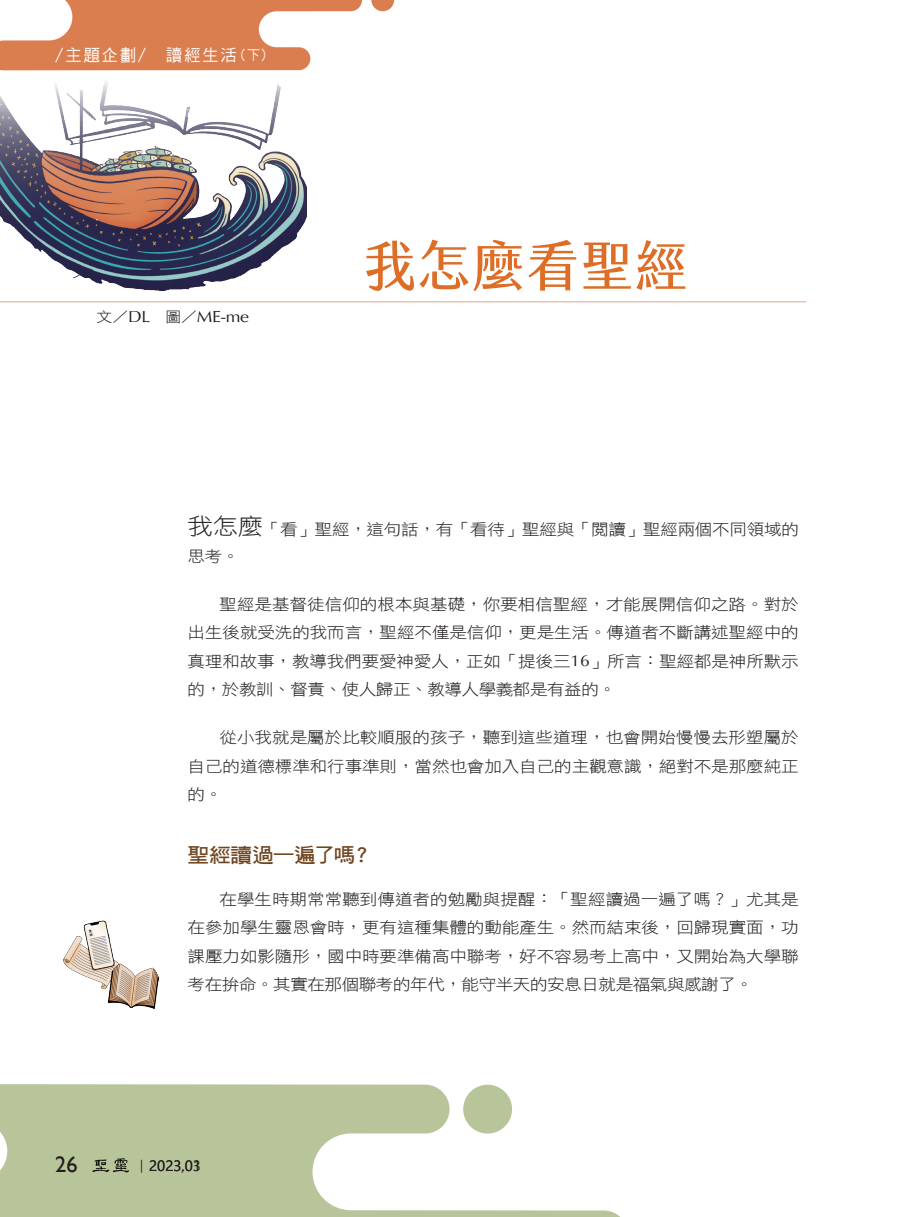
<style>
.page{position:relative;width:919px;height:1217px;background:#fff}
.page>*{position:absolute;margin:0;border:0;box-sizing:border-box;transform-origin:0 0}
.作者{font:54px "jf jinxuan fresh 2.1 Medium";letter-spacing:.005em;color:#de6e27}
.t1{font:22.5px "Gill Sans";color:#231f20}
.大標{font:20.25px "DF Hei W7 WIN BF";letter-spacing:-.03em;color:#704620;scale:1.08 1}
.作者_大{font:16.5px "DF Hei W5 WIN BF";letter-spacing:.1em;color:#fff}
.Normal-首段{font:15.75px/28.5px "DF Hei W3 WIN BF";letter-spacing:-.01em;color:#231f20;text-align:justify;scale:1.11 1}
.作者-2{font:15.75px "Optima";color:#231f20;scale:1.11 1}
.t2{font:15px "Segoe UI";color:#231f20}
.s1{font-size:13.5px}
.s2{font-family:"DF Hei W3 WIN BF";font-size:14.1px}
.s3{font-size:22.95px}
.s4{font-family:"Optima"}
.s5{font-family:"Adobe Ming Std";font-weight:300}
</style>
<div class="page">
<svg style="left:0;top:1084px;width:619px;height:132px;fill:#b8c499"></svg>
<svg style="left:307px;top:0;width:88px;height:67px"></svg>
<svg style="left:92px;top:1157px;width:37px;height:15px"></svg>
<img style="left:0;top:0;width:307px;height:290px">
<img style="left:63px;top:920px;width:95px;height:88px">
<hr style="left:0;top:301px;width:806px;height:1px;background:#dea68f">
<p class="作者_大" style="left:55px;top:47px;width:214px">/主題企劃/　讀經生活<span class="s1">(下)</span></p>
<p class="作者-2" style="left:97px;top:306px;width:139px"><span class="s2">文／</span>DL <span class="s2">圖／</span>ME-me</p>
<p class="作者" style="left:363px;top:235px;width:327px">我怎麼看聖經</p>
<p class="Normal-首段" style="left:188px;top:515px;width:552px;line-height:27.5px"><span class="s3">我怎麼</span>「看」聖經，這句話，有「看待」聖經與「閱讀」聖經兩個不同領域的思考。</p>
<p class="Normal-首段" style="left:188px;top:589px;width:552px;text-indent:32px">聖經是基督徒信仰的根本與基礎，你要相信聖經，才能展開信仰之路。對於出生後就受洗的我而言，聖經不僅是信仰，更是生活。傳道者不斷講述聖經中的真理和故事，教導我們要愛神愛人，正如「提後三<span class="s4">16</span>」所言：聖經都是神所默示的，於教訓、督責、使人歸正、教導人學義都是有益的。</p>
<p class="Normal-首段" style="left:188px;top:723px;width:552px;text-indent:32px">從小我就是屬於比較順服的孩子，聽到這些道理，也會開始慢慢去形塑屬於自己的道德標準和行事準則，當然也會加入自己的主觀意識，絕對不是那麼純正的。</p>
<p class="大標" style="left:188px;top:844px;width:173px">聖經讀過一遍了嗎？</p>
<p class="Normal-首段" style="left:188px;top:884px;width:552px;text-indent:32px">在學生時期常常聽到傳道者的勉勵與提醒：「聖經讀過一遍了嗎？」尤其是在參加學生靈恩會時，更有這種集體的動能產生。然而結束後，回歸現實面，功課壓力如影隨形，國中時要準備高中聯考，好不容易考上高中，又開始為大學聯考在拚命。其實在那個聯考的年代，能守半天的安息日就是福氣與感謝了。</p>
<p class="t1" style="left:55px;top:1150px;width:24px">26</p>
<p class="t2" style="left:181px;top:1151px;width:21px">, 1</p>
<p class="t2" style="left:134px;top:1151px;width:68px"><span class="s5">｜</span>2023.03</p>
</div>
